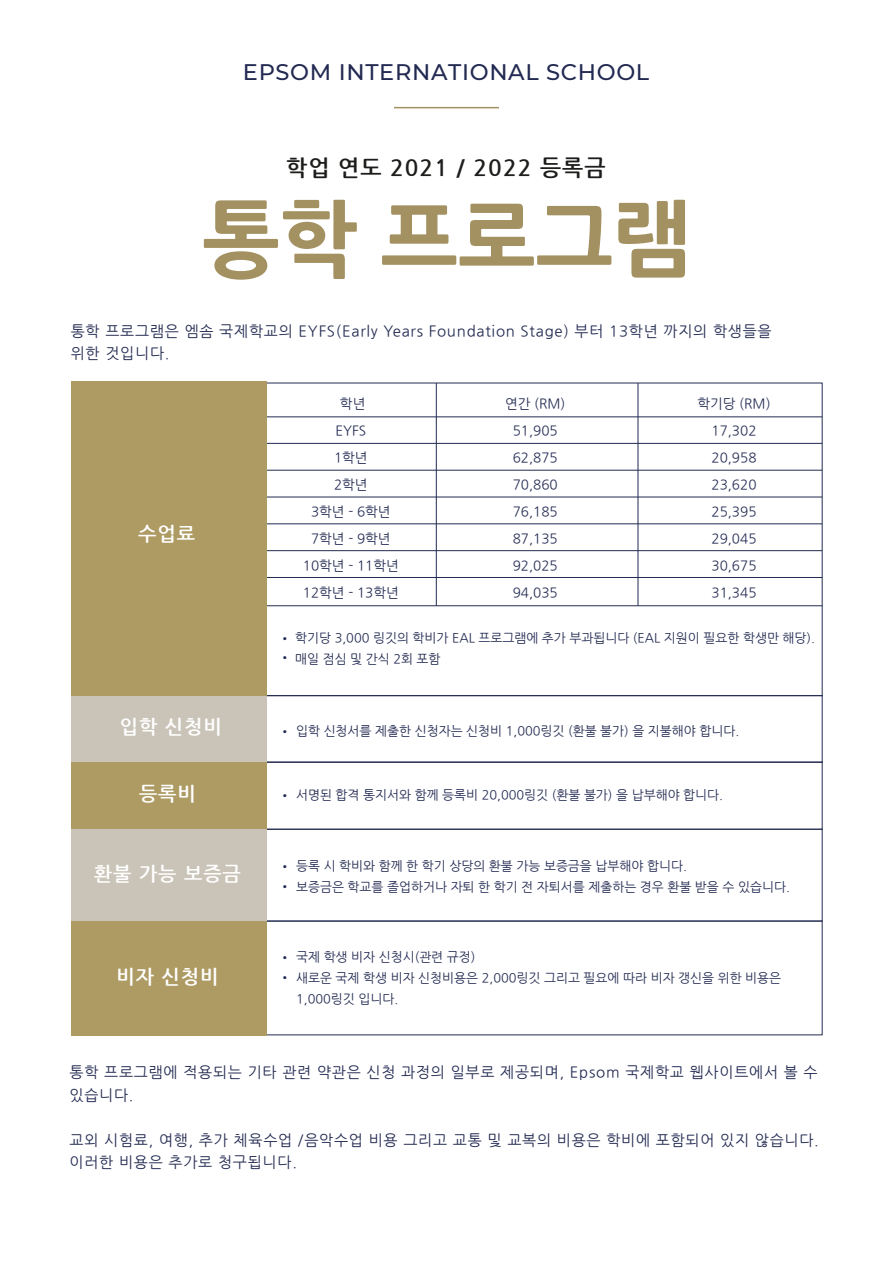
<style>
.page{position:relative;width:893px;height:1263px;background:#fff}
.page>*{position:absolute;margin:0;border:0;box-sizing:border-box;transform-origin:0 0}
.t1{font:800 82.5px "Nanum Gothic";color:#a39161}
.t2{font:500 22.5px "Montserrat";letter-spacing:.03em;color:#232a52}
.t3{font:700 22.5px "Nanum Gothic";letter-spacing:.05em;color:#1d1d1b}
.t4{font:700 19.5px "Nanum Gothic";letter-spacing:.05em;color:#fff}
.t5{font:15px/22.5px "Nanum Gothic";letter-spacing:.05em;color:#242b52}
.t6{font:13.5px/27px "Nanum Gothic";color:#242b52;text-align:center}
.t7{font:12.75px/21px "Nanum Gothic";color:#242b52}
.t8{font:700 12px/19.5px "Montserrat";color:#242b52}
.s1{font-family:"Montserrat";font-weight:700;font-size:12px}
</style>
<div class="page">
<div style="left:265px;top:695px;width:557px;height:68px;border:1px solid #242b52"></div>
<div style="left:265px;top:762px;width:557px;height:67px;border:1px solid #242b52"></div>
<div style="left:265px;top:829px;width:557px;height:92px;border:1px solid #242b52"></div>
<hr style="left:267px;top:416px;width:555px;height:1px;background:#242b52">
<hr style="left:436px;top:383px;width:1px;height:223px;background:#242b52">
<hr style="left:638px;top:383px;width:1px;height:223px;background:#242b52">
<hr style="left:265px;top:605px;width:557px;height:1px;background:#242b52">
<hr style="left:267px;top:443px;width:555px;height:1px;background:#242b52">
<hr style="left:267px;top:470px;width:555px;height:1px;background:#242b52">
<hr style="left:267px;top:497px;width:555px;height:1px;background:#242b52">
<hr style="left:267px;top:524px;width:555px;height:1px;background:#242b52">
<hr style="left:267px;top:550px;width:555px;height:1px;background:#242b52">
<hr style="left:267px;top:577px;width:555px;height:1px;background:#242b52">
<div style="left:265px;top:921px;width:557px;height:114px;border:1px solid #242b52"></div>
<hr style="left:394px;top:107px;width:105px;height:1px;background:#a39161">
<div style="left:71px;top:696px;width:196px;height:68px;background:#cac4b8"></div>
<div style="left:71px;top:762px;width:196px;height:69px;background:#ae9b64"></div>
<div style="left:71px;top:829px;width:196px;height:94px;background:#cac4b8"></div>
<div style="left:71px;top:921px;width:196px;height:115px;background:#ae9b64"></div>
<div style="left:71px;top:381px;width:196px;height:315px;background:#ae9b64"></div>
<h2 class="t2" style="left:243px;top:57px;width:408px">EPSOM INTERNATIONAL SCHOOL</h2>
<h2 class="t3" style="left:286px;top:157px;width:321px">학업 연도 2021 / 2022 등록금</h2>
<h1 class="t1" style="left:202px;top:195px;width:490px">통학 프로그램</h1>
<p class="t5" style="left:71px;top:320px;width:702px">통학 프로그램은 엠솜 국제학교의 EYFS(Early Years Foundation Stage) 부터 13학년 까지의 학생들을 위한 것입니다.</p>
<p class="t6" style="left:303px;top:390px;width:97px">학년<br>EYFS<br>1학년<br>2학년<br>3학년 - 6학년<br>7학년 - 9학년<br>10학년 - 11학년<br>12학년 - 13학년</p>
<p class="t6" style="left:505px;top:390px;width:62px">연간 (RM)<br>51,905<br>62,875<br>70,860<br>76,185<br>87,135<br>92,025<br>94,035</p>
<p class="t6" style="left:697px;top:390px;width:75px">학기당 (RM)<br>17,302<br>20,958<br>23,620<br>25,395<br>29,045<br>30,675<br>31,345</p>
<p class="t7" style="left:295px;top:628px;width:521px">학기당 3,000 링깃의 학비가 EAL 프로그램에 추가 부과됩니다 (EAL 지원이 필요한 학생만 해당). 매일 점심 및 간식 2회 포함</p>
<h3 class="t4" style="left:138px;top:524px;width:58px">수업료</h3>
<p class="t8" style="left:283px;top:627px;width:6px">• •</p>
<h3 class="t4" style="left:120px;top:717px;width:103px">입학 신청비</h3>
<h3 class="t4" style="left:139px;top:784px;width:58px">등록비</h3>
<h3 class="t4" style="left:94px;top:864px;width:149px">환불 가능 보증금</h3>
<h3 class="t4" style="left:116px;top:968px;width:103px">비자 신청비</h3>
<p class="t7" style="left:283px;top:720px;width:458px"><span class="s1">•</span> 입학 신청서를 제출한 신청자는 신청비 1,000링깃 (환불 불가) 을 지불해야 합니다.</p>
<p class="t7" style="left:283px;top:784px;width:442px"><span class="s1">•</span> 서명된 합격 통지서와 함께 등록비 20,000링깃 (환불 불가) 을 납부해야 합니다.</p>
<p class="t8" style="left:283px;top:856px;width:6px">• •</p>
<p class="t7" style="left:296px;top:856px;width:495px">등록 시 학비와 함께 한 학기 상당의 환불 가능 보증금을 납부해야 합니다.<br>보증금은 학교를 졸업하거나 자퇴 한 학기 전 자퇴서를 제출하는 경우 환불 받을 수 있습니다.</p>
<p class="t8" style="left:283px;top:945px;width:6px;line-height:20.5px">• •</p>
<p class="t7" style="left:296px;top:946px;width:487px">국제 학생 비자 신청시(관련 규정)<br>새로운 국제 학생 비자 신청비용은 2,000링깃 그리고 필요에 따라 비자 갱신을 위한 비용은<br>1,000링깃 입니다.</p>
<p class="t5" style="left:70px;top:1061px;width:750px">통학 프로그램에 적용되는 기타 관련 약관은 신청 과정의 일부로 제공되며, Epsom 국제학교 웹사이트에서 볼 수 있습니다.</p>
<p class="t5" style="left:70px;top:1129px;width:751px">교외 시험료, 여행, 추가 체육수업 /음악수업 비용 그리고 교통 및 교복의 비용은 학비에 포함되어 있지 않습니다. 이러한 비용은 추가로 청구됩니다.</p>
</div>
